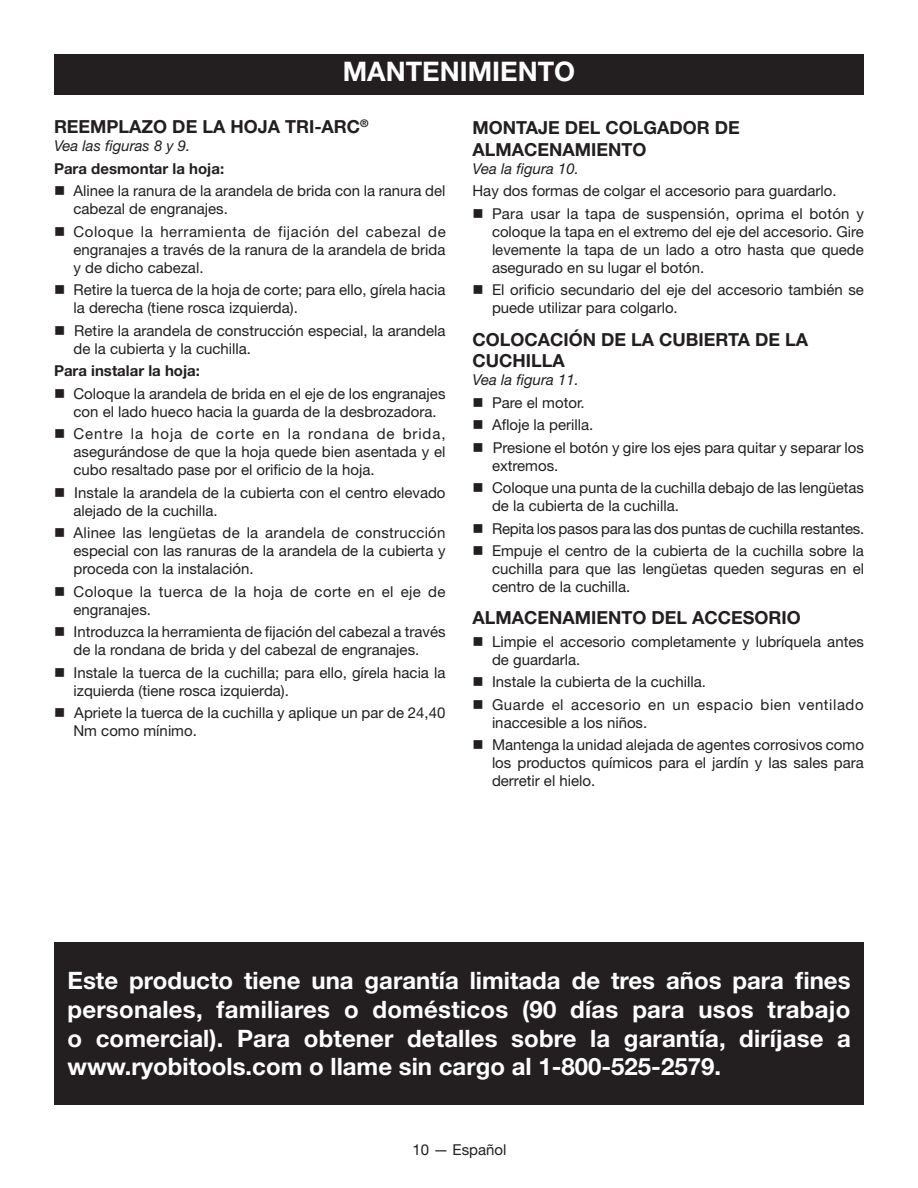
<style>
.page{position:relative;width:918px;height:1188px;background:#fff}
.page>*{position:absolute;margin:0;border:0;box-sizing:border-box;transform-origin:0 0}
.HEADING{font:700 27px "Helvetica Neue LT Std";color:#fff}
.Body_text{font:700 24px/28.8px "Helvetica Neue LT Std";color:#fff;text-align:justify}
.Heading_2_no_space{font:700 18px/21.6px "Helvetica Neue LT Std";color:#231f20}
.Heading_2{font:700 18px "Helvetica Neue LT Std";color:#231f20}
.Body_text-2{font:15px/18px "Helvetica Neue LT Std";color:#231f20}
.Body_text-3{font:15px/18px "Helvetica Neue LT Std";letter-spacing:.04em;color:#231f20}
.Body_text-4{font:15px/18px "Helvetica Neue LT Std";letter-spacing:.03em;color:#231f20}
.See_figure{font:italic 15px "Helvetica Neue LT Std";color:#231f20}
.Body_text_subhead{font:700 15px "Helvetica Neue LT Std";color:#231f20}
</style>
<div class="page">
<div style="left:54px;top:54px;width:810px;height:40px;background:#231f20"></div>
<div style="left:54px;top:942px;width:810px;height:163px;background:#231f20"></div>
<p class="HEADING" style="left:343px;top:55px;width:234px">MANTENIMIENTO</p>
<p class="Heading_2_no_space" style="left:472px;top:117px;width:269px">MONTAJE DEL COLGADOR DE<br>ALMACENAMIENTO</p>
<p class="See_figure" style="left:472px;top:159px;width:108px">Vea la figura 10.</p>
<p class="Body_text-2" style="left:472px;top:182px;width:366px">Hay dos formas de colgar el accesorio para guardarlo.</p>
<p class="Body_text-2" style="left:492px;top:204px;width:373px;text-align:justify">Para usar la tapa de suspensión, oprima el botón y coloque la tapa en el extremo del eje del accesorio. Gire levemente la tapa de un lado a otro hasta que quede asegurado en su lugar el botón.</p>
<p class="Body_text-2" style="left:492px;top:281px;width:373px">El orificio secundario del eje del accesorio también se puede utilizar para colgarlo.</p>
<p class="Heading_2_no_space" style="left:472px;top:328px;width:337px">COLOCACIÓN DE LA CUBIERTA DE LA<br>CUCHILLA</p>
<p class="See_figure" style="left:472px;top:371px;width:108px">Vea la figura 11.</p>
<p class="Body_text-2" style="left:492px;top:393px;width:94px">Pare el motor.</p>
<p class="Body_text-2" style="left:492px;top:416px;width:103px">Afloje la perilla.</p>
<p class="Body_text-2" style="left:492px;top:438px;width:374px">Presione el botón y gire los ejes para quitar y separar los extremos.</p>
<p class="Body_text-2" style="left:492px;top:479px;width:374px">Coloque una punta de la cuchilla debajo de las lengüetas de la cubierta de la cuchilla.</p>
<p class="Body_text-2" style="left:492px;top:519px;width:374px">Repita los pasos para las dos puntas de cuchilla restantes.</p>
<p class="Body_text-2" style="left:492px;top:542px;width:374px;text-align:justify">Empuje el centro de la cubierta de la cuchilla sobre la cuchilla para que las lengüetas queden seguras en el centro de la cuchilla.</p>
<p class="Heading_2" style="left:472px;top:607px;width:330px">ALMACENAMIENTO DEL ACCESORIO</p>
<p class="Body_text-2" style="left:492px;top:632px;width:373px">Limpie el accesorio completamente y lubríquela antes de guardarla.</p>
<p class="Body_text-2" style="left:492px;top:673px;width:215px">Instale la cubierta de la cuchilla.</p>
<p class="Body_text-3" style="left:492px;top:695px;width:373px">Guarde el accesorio en un espacio bien ventilado inaccesible a los niños.</p>
<p class="Body_text-2" style="left:492px;top:736px;width:373px;text-align:justify">Mantenga la unidad alejada de agentes corrosivos como los productos químicos para el jardín y las sales para derretir el hielo.</p>
<p class="Heading_2_no_space" style="left:54px;top:115px;width:316px">REEMPLAZO DE LA HOJA TRI-ARC<sup>®</sup></p>
<p class="See_figure" style="left:54px;top:136px;width:138px">Vea las figuras 8 y 9.</p>
<p class="Body_text_subhead" style="left:54px;top:159px;width:172px">Para desmontar la hoja:</p>
<p class="Body_text-2" style="left:74px;top:181px;width:373px">Alinee la ranura de la arandela de brida con la ranura del cabezal de engranajes.</p>
<p class="Body_text-2" style="left:74px;top:222px;width:374px;text-align:justify">Coloque la herramienta de fijación del cabezal de engranajes a través de la ranura de la arandela de brida y de dicho cabezal.</p>
<p class="Body_text-2" style="left:74px;top:280px;width:373px">Retire la tuerca de la hoja de corte; para ello, gírela hacia la derecha (tiene rosca izquierda).</p>
<p class="Body_text-2" style="left:74px;top:321px;width:374px">Retire la arandela de construcción especial, la arandela de la cubierta y la cuchilla.</p>
<p class="Body_text_subhead" style="left:54px;top:361px;width:148px">Para instalar la hoja:</p>
<p class="Body_text-2" style="left:74px;top:384px;width:373px">Coloque la arandela de brida en el eje de los engranajes con el lado hueco hacia la guarda de la desbrozadora.</p>
<p class="Body_text-2" style="left:74px;top:424px;width:374px;text-align:justify">Centre la hoja de corte en la rondana de brida, asegurándose de que la hoja quede bien asentada y el cubo resaltado pase por el orificio de la hoja.</p>
<p class="Body_text-2" style="left:74px;top:483px;width:374px">Instale la arandela de la cubierta con el centro elevado alejado de la cuchilla.</p>
<p class="Body_text-2" style="left:74px;top:523px;width:374px;text-align:justify">Alinee las lengüetas de la arandela de construcción especial con las ranuras de la arandela de la cubierta y proceda con la instalación.</p>
<p class="Body_text-4" style="left:74px;top:582px;width:374px">Coloque la tuerca de la hoja de corte en el eje de engranajes.</p>
<p class="Body_text-2" style="left:74px;top:622px;width:374px">Introduzca la herramienta de fijación del cabezal a través de la rondana de brida y del cabezal de engranajes.</p>
<p class="Body_text-2" style="left:74px;top:663px;width:373px">Instale la tuerca de la cuchilla; para ello, gírela hacia la izquierda (tiene rosca izquierda).</p>
<p class="Body_text-2" style="left:74px;top:703px;width:374px">Apriete la tuerca de la cuchilla y aplique un par de 24,40<br>Nm como mínimo.</p>
<p class="Body_text" style="left:68px;top:966px;width:785px">Este producto tiene una garantía limitada de tres años para fines personales, familiares o domésticos (90 días para usos trabajo o comercial). Para obtener detalles sobre la garantía, diríjase a www.ryobitools.com o llame sin cargo al 1-800-525-2579.</p>
<p class="Body_text-2" style="left:413px;top:1140px;width:95px">10 — Español</p>
</div>
